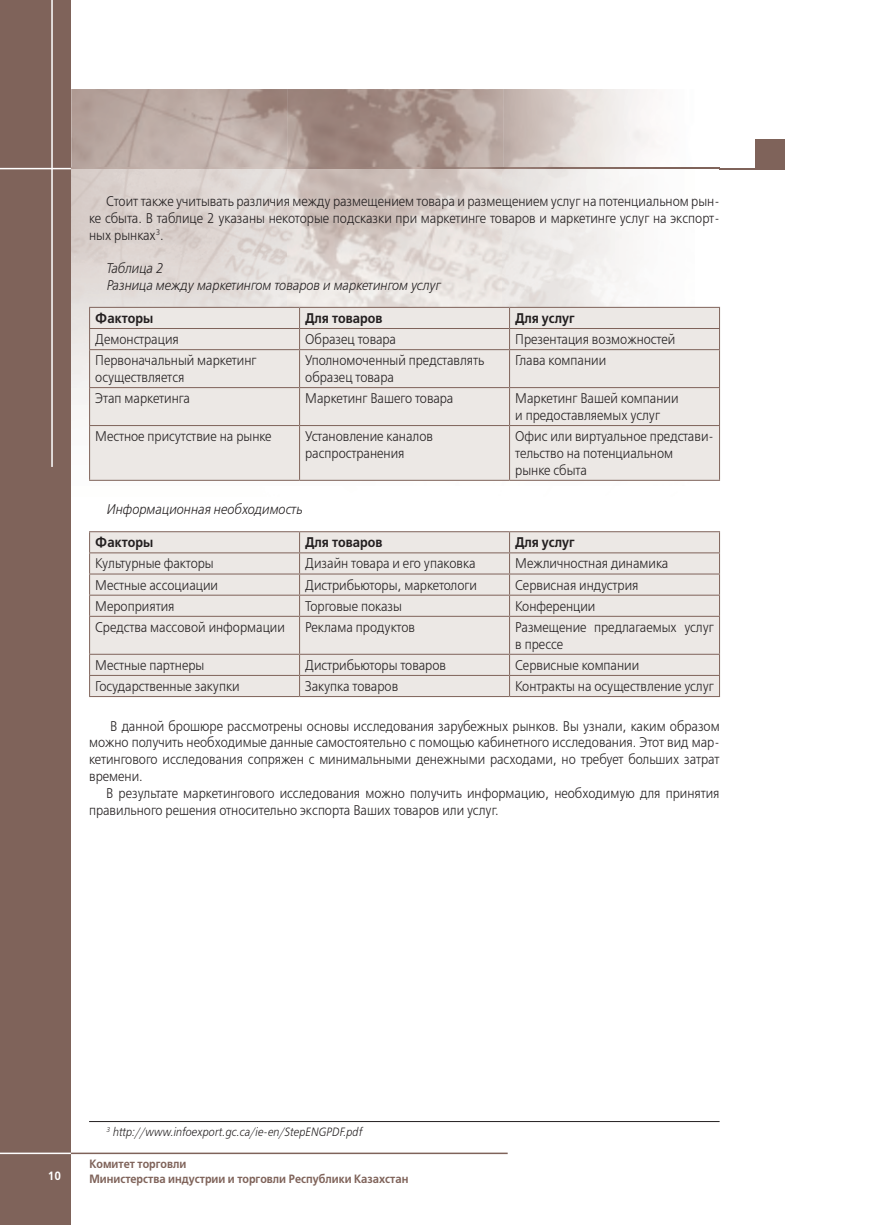
<style>
.page{position:relative;width:874px;height:1225px;background:#fff}
.page>*{position:absolute;margin:0;border:0;box-sizing:border-box;transform-origin:0 0}
.t1{font:14px/16.8px "DS Free Set";color:#231f20;scale:.9 1}
.t2{font:italic 14px/16.8px "DS Free Set";color:#231f20;scale:.9 1}
.t3{font:700 14px "DS Free Set";color:#231f20;scale:.9 1}
.t4{font:700 12px/14.4px "DS Free Set";color:#7f635a;scale:.9 1}
.t5{font:italic 12px "DS Free Set";color:#231f20;scale:.9 1}
.t6{font:700 12px "DS Free Set";color:#fff;scale:.9 1}
</style>
<div class="page">
<hr style="left:71px;top:168px;width:713px;height:1px;background:#7f635a">
<hr style="left:71px;top:1152px;width:436px;height:2px;background:#7f635a">
<div style="left:0;top:0;width:71px;height:1225px;background:#7f635a"></div>
<hr style="left:51px;top:0;width:2px;height:467px;background:#fff">
<hr style="left:0;top:168px;width:71px;height:1px;background:#fff">
<hr style="left:0;top:1152px;width:71px;height:2px;background:#fff">
<div style="left:755px;top:139px;width:29px;height:29px;background:#7f635a"></div>
<img style="left:71px;top:89px;width:216px;height:79px">
<img style="left:287px;top:89px;width:216px;height:79px">
<img style="left:503px;top:89px;width:216px;height:79px">
<img style="left:71px;top:168px;width:648px;height:237px">
<div style="left:90px;top:308px;width:628px;height:172px;background:#ece8e5"></div>
<hr style="left:89px;top:307px;width:210px;height:1px;background:#7f635a">
<hr style="left:299px;top:307px;width:210px;height:1px;background:#7f635a">
<hr style="left:509px;top:307px;width:210px;height:1px;background:#7f635a">
<hr style="left:89px;top:328px;width:210px;height:1px;background:#7f635a">
<svg style="left:89px;top:308px;width:1px;height:41px"></svg>
<hr style="left:299px;top:328px;width:210px;height:1px;background:#7f635a">
<svg style="left:299px;top:308px;width:1px;height:41px"></svg>
<hr style="left:509px;top:328px;width:210px;height:1px;background:#7f635a">
<svg style="left:509px;top:308px;width:1px;height:41px"></svg>
<svg style="left:718px;top:308px;width:1px;height:41px"></svg>
<hr style="left:89px;top:349px;width:210px;height:1px;background:#7f635a">
<hr style="left:89px;top:350px;width:1px;height:37px;background:#7f635a">
<hr style="left:299px;top:349px;width:210px;height:1px;background:#7f635a">
<hr style="left:299px;top:350px;width:1px;height:37px;background:#7f635a">
<hr style="left:509px;top:349px;width:210px;height:1px;background:#7f635a">
<hr style="left:509px;top:350px;width:1px;height:37px;background:#7f635a">
<hr style="left:718px;top:350px;width:1px;height:37px;background:#7f635a">
<hr style="left:89px;top:387px;width:210px;height:1px;background:#7f635a">
<hr style="left:89px;top:388px;width:1px;height:37px;background:#7f635a">
<hr style="left:299px;top:387px;width:210px;height:1px;background:#7f635a">
<hr style="left:299px;top:388px;width:1px;height:37px;background:#7f635a">
<hr style="left:509px;top:387px;width:210px;height:1px;background:#7f635a">
<hr style="left:509px;top:388px;width:1px;height:37px;background:#7f635a">
<hr style="left:718px;top:388px;width:1px;height:37px;background:#7f635a">
<hr style="left:89px;top:425px;width:210px;height:1px;background:#7f635a">
<hr style="left:89px;top:426px;width:1px;height:54px;background:#7f635a">
<hr style="left:299px;top:425px;width:210px;height:1px;background:#7f635a">
<hr style="left:299px;top:426px;width:1px;height:54px;background:#7f635a">
<hr style="left:509px;top:425px;width:210px;height:1px;background:#7f635a">
<hr style="left:509px;top:426px;width:1px;height:54px;background:#7f635a">
<hr style="left:718px;top:426px;width:1px;height:54px;background:#7f635a">
<hr style="left:89px;top:480px;width:210px;height:1px;background:#7f635a">
<hr style="left:299px;top:480px;width:210px;height:1px;background:#7f635a">
<hr style="left:509px;top:480px;width:210px;height:1px;background:#7f635a">
<div style="left:90px;top:532px;width:628px;height:164px;background:#ece8e5"></div>
<hr style="left:89px;top:531px;width:210px;height:1px;background:#7f635a">
<hr style="left:299px;top:531px;width:210px;height:1px;background:#7f635a">
<hr style="left:509px;top:531px;width:210px;height:1px;background:#7f635a">
<hr style="left:89px;top:552px;width:210px;height:1px;background:#7f635a">
<hr style="left:299px;top:552px;width:210px;height:1px;background:#7f635a">
<hr style="left:509px;top:552px;width:210px;height:1px;background:#7f635a">
<hr style="left:89px;top:573px;width:210px;height:1px;background:#7f635a">
<hr style="left:299px;top:573px;width:210px;height:1px;background:#7f635a">
<hr style="left:509px;top:573px;width:210px;height:1px;background:#7f635a">
<hr style="left:89px;top:594px;width:210px;height:1px;background:#7f635a">
<svg style="left:89px;top:532px;width:1px;height:84px"></svg>
<hr style="left:299px;top:594px;width:210px;height:1px;background:#7f635a">
<svg style="left:299px;top:532px;width:1px;height:84px"></svg>
<hr style="left:509px;top:594px;width:210px;height:1px;background:#7f635a">
<svg style="left:509px;top:532px;width:1px;height:84px"></svg>
<svg style="left:718px;top:532px;width:1px;height:84px"></svg>
<hr style="left:89px;top:616px;width:210px;height:1px;background:#7f635a">
<hr style="left:89px;top:617px;width:1px;height:37px;background:#7f635a">
<hr style="left:299px;top:616px;width:210px;height:1px;background:#7f635a">
<hr style="left:299px;top:617px;width:1px;height:37px;background:#7f635a">
<hr style="left:509px;top:616px;width:210px;height:1px;background:#7f635a">
<hr style="left:509px;top:617px;width:1px;height:37px;background:#7f635a">
<hr style="left:718px;top:617px;width:1px;height:37px;background:#7f635a">
<hr style="left:89px;top:654px;width:210px;height:1px;background:#7f635a">
<hr style="left:299px;top:654px;width:210px;height:1px;background:#7f635a">
<hr style="left:509px;top:654px;width:210px;height:1px;background:#7f635a">
<hr style="left:89px;top:675px;width:210px;height:1px;background:#7f635a">
<svg style="left:89px;top:655px;width:1px;height:41px"></svg>
<hr style="left:299px;top:675px;width:210px;height:1px;background:#7f635a">
<svg style="left:299px;top:655px;width:1px;height:41px"></svg>
<hr style="left:509px;top:675px;width:210px;height:1px;background:#7f635a">
<svg style="left:509px;top:655px;width:1px;height:41px"></svg>
<svg style="left:718px;top:655px;width:1px;height:41px"></svg>
<hr style="left:89px;top:696px;width:210px;height:1px;background:#7f635a">
<hr style="left:299px;top:696px;width:210px;height:1px;background:#7f635a">
<hr style="left:509px;top:696px;width:210px;height:1px;background:#7f635a">
<hr style="left:89px;top:1121px;width:630px;height:1px;background:#231f20">
<p class="t1" style="left:89px;top:193px;width:701px;text-align:justify;text-indent:17px">Стоит также учитывать различия между размещением товара и размещением услуг на потенциальном рын&shy;ке сбыта. В таблице 2 указаны некоторые подсказки при маркетинге товаров и маркетинге услуг на экспорт&shy;ных рынках<sup>3</sup>.</p>
<p class="t2" style="left:106px;top:260px;width:372px">Таблица 2<br>Разница между маркетингом товаров и маркетингом услуг</p>
<p class="t3" style="left:95px;top:310px;width:66px">Факторы</p>
<p class="t3" style="left:305px;top:310px;width:87px">Для товаров</p>
<p class="t3" style="left:515px;top:310px;width:67px">Для услуг</p>
<p class="t1" style="left:95px;top:331px;width:94px">Демонстрация</p>
<p class="t1" style="left:305px;top:331px;width:102px">Образец товара</p>
<p class="t1" style="left:515px;top:331px;width:179px">Презентация возможностей</p>
<p class="t1" style="left:95px;top:352px;width:181px">Первоначальный маркетинг осуществляется</p>
<p class="t1" style="left:305px;top:352px;width:201px">Уполномоченный представлять образец товара</p>
<p class="t1" style="left:515px;top:352px;width:102px">Глава компании</p>
<p class="t1" style="left:95px;top:390px;width:106px">Этап маркетинга</p>
<p class="t1" style="left:305px;top:390px;width:166px">Маркетинг Вашего товара</p>
<p class="t1" style="left:515px;top:390px;width:183px">Маркетинг Вашей компании и предоставляемых услуг</p>
<p class="t1" style="left:95px;top:428px;width:197px">Местное присутствие на рынке</p>
<p class="t1" style="left:305px;top:428px;width:143px">Установление каналов распространения</p>
<p class="t1" style="left:515px;top:428px;width:222px">Офис или виртуальное представи&shy;тельство на потенциальном<br>рынке сбыта</p>
<p class="t2" style="left:106px;top:501px;width:219px">Информационная необходимость</p>
<p class="t3" style="left:95px;top:534px;width:66px">Факторы</p>
<p class="t3" style="left:305px;top:534px;width:87px">Для товаров</p>
<p class="t3" style="left:515px;top:534px;width:67px">Для услуг</p>
<p class="t1" style="left:95px;top:555px;width:133px">Культурные факторы</p>
<p class="t1" style="left:305px;top:555px;width:191px">Дизайн товара и его упаковка</p>
<p class="t1" style="left:515px;top:555px;width:172px">Межличностная динамика</p>
<p class="t1" style="left:95px;top:576px;width:138px">Местные ассоциации</p>
<p class="t1" style="left:305px;top:576px;width:192px">Дистрибьюторы, маркетологи</p>
<p class="t1" style="left:515px;top:576px;width:138px">Сервисная индустрия</p>
<p class="t1" style="left:95px;top:598px;width:89px">Мероприятия</p>
<p class="t1" style="left:305px;top:598px;width:109px">Торговые показы</p>
<p class="t1" style="left:515px;top:598px;width:91px">Конференции</p>
<p class="t1" style="left:95px;top:619px;width:212px">Средства массовой информации</p>
<p class="t1" style="left:305px;top:619px;width:123px">Реклама продуктов</p>
<p class="t1" style="left:515px;top:619px;width:222px">Размещение предлагаемых услуг в прессе</p>
<p class="t1" style="left:95px;top:657px;width:123px">Местные партнеры</p>
<p class="t1" style="left:305px;top:657px;width:158px">Дистрибьюторы товаров</p>
<p class="t1" style="left:515px;top:657px;width:139px">Сервисные компании</p>
<p class="t1" style="left:95px;top:678px;width:162px">Государственные закупки</p>
<p class="t1" style="left:305px;top:678px;width:105px">Закупка товаров</p>
<p class="t1" style="left:515px;top:678px;width:222px">Контракты на осуществление услуг</p>
<p class="t1" style="left:89px;top:718px;width:701px;text-align:justify;text-indent:21px">В данной брошюре рассмотрены основы исследования зарубежных рынков. Вы узнали, каким образом можно получить необходимые данные самостоятельно с помощью кабинетного исследования. Этот вид мар&shy;кетингового исследования сопряжен с минимальными денежными расходами, но требует больших затрат времени.</p>
<p class="t1" style="left:89px;top:785px;width:701px;text-indent:17px">В результате маркетингового исследования можно получить информацию, необходимую для принятия правильного решения относительно экспорта Ваших товаров или услуг.</p>
<p class="t6" style="left:48px;top:1168px;width:16px">10</p>
<p class="t5" style="left:106px;top:1124px;width:285px"><sup>3</sup> http://www.infoexport.gc.ca/ie-en/StepENGPDF.pdf</p>
<p class="t4" style="left:89px;top:1157px;width:356px">Комитет торговли<br>Министерства индустрии и торговли Республики Казахстан</p>
</div>
